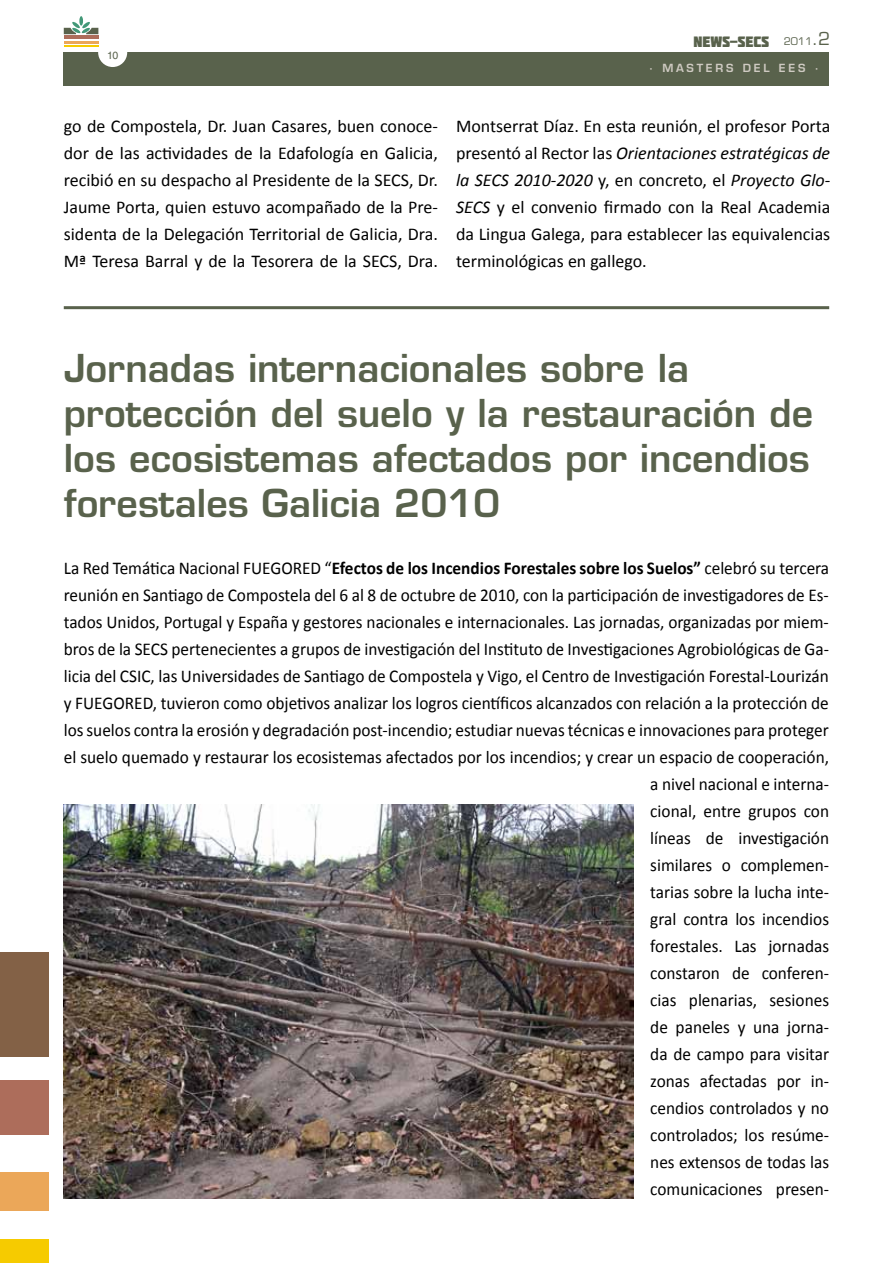
<style>
.page{position:relative;width:893px;height:1263px;background:#fff}
.page>*{position:absolute;margin:0;border:0;box-sizing:border-box;transform-origin:0 0}
.t1{font:600 37.5px/45px "Eurostile";color:#59624c}
.t2{font:18px/27px "Calibri";color:#000;text-align:right;scale:.96 1}
.t3{font:18px/27px "Calibri";color:#000;text-align:justify}
.t4{font:15px "Molot";color:#59624c}
.t5{font:600 10.95px "Eurostile";letter-spacing:.25em;color:#cfcac2}
.t6{font:10.5px "Helvetica LT Std";color:#59624c}
.s1{font-family:"Eurostile";font-size:10.2px}
.s2{font-family:"Eurostile";font-size:17.4px}
.s3{font-style:italic}
.s4{font-weight:700}
</style>
<div class="page">
<div style="left:64px;top:52px;width:765px;height:33px;background:#59624c"></div>
<div style="left:98px;top:38px;width:29px;height:29px;background:#fff;border-radius:50%"></div>
<svg style="left:79px;top:16px;width:4px;height:10px"></svg>
<hr style="left:64px;top:36px;width:34px;height:3px;background:#ad6d5b">
<hr style="left:64px;top:41px;width:34px;height:2px;background:#eba759">
<hr style="left:64px;top:45px;width:34px;height:2px;background:#f6cb00">
<svg style="left:64px;top:21px;width:34px;height:13px"></svg>
<div style="left:0;top:1081px;width:49px;height:54px;background:#ad6d5b"></div>
<div style="left:0;top:1172px;width:49px;height:38px;background:#eba759"></div>
<div style="left:0;top:1239px;width:49px;height:24px;background:#f6cb00"></div>
<div style="left:0;top:952px;width:49px;height:104px;background:#836146"></div>
<hr style="left:64px;top:306px;width:765px;height:3px;background:#59624c">
<img style="left:64px;top:805px;width:569px;height:393px">
<p class="t6" style="left:107px;top:49px;width:13px">10</p>
<p class="t4" style="left:693px;top:33px;width:138px">NEWS-SECS <span class="s1">2011</span><span class="s2">.2</span></p>
<p class="t5" style="left:649px;top:61px;width:171px">· MASTERS DEL EES ·</p>
<p class="t3" style="left:64px;top:112px;width:376px">go de Compostela, Dr. Juan Casares, buen conoce&shy;dor de las actividades de la Edafología en Galicia, recibió en su despacho al Presidente de la SECS, Dr.<br>Jaume Porta, quien estuvo acompañado de la Pre&shy;sidenta de la Delegación Territorial de Galicia, Dra.<br>Mª Teresa Barral y de la Tesorera de la SECS, Dra.</p>
<p class="t3" style="left:456px;top:112px;width:376px">Montserrat Díaz. En esta reunión, el profesor Porta presentó al Rector las <span class="s3">Orientaciones estratégicas de la SECS 2010-2020</span> y, en concreto, el <span class="s3">Proyecto Glo-SECS</span> y el convenio firmado con la Real Academia da Lingua Galega, para establecer las equivalencias terminológicas en gallego.</p>
<h1 class="t1" style="left:64px;top:346px;width:751px">Jornadas internacionales sobre la protección del suelo y la restauración de los ecosistemas afectados por incendios forestales Galicia 2010</h1>
<p class="t2" style="left:64px;top:553px;width:799px">La Red Temática Nacional FUEGORED “<span class="s4">Efectos de los Incendios Forestales sobre los Suelos”</span> celebró su tercera reunión en Santiago de Compostela del 6 al 8 de octubre de 2010, con la participación de investigadores de Es&shy;tados Unidos, Portugal y España y gestores nacionales e internacionales. Las jornadas, organizadas por miem&shy;bros de la SECS pertenecientes a grupos de investigación del Instituto de Investigaciones Agrobiológicas de Ga&shy;licia del CSIC, las Universidades de Santiago de Compostela y Vigo, el Centro de Investigación Forestal-Lourizán y FUEGORED, tuvieron como objetivos analizar los logros científicos alcanzados con relación a la protección de los suelos contra la erosión y degradación post-incendio; estudiar nuevas técnicas e innovaciones para proteger el suelo quemado y restaurar los ecosistemas afectados por los incendios; y crear un espacio de cooperación, a nivel nacional e interna-<br>cional, entre grupos con<br>líneas de investigación<br>similares o complemen-<br>tarias sobre la lucha inte-<br>gral contra los incendios<br>forestales. Las jornadas<br>constaron de conferen-<br>cias plenarias, sesiones<br>de paneles y una jorna-<br>da de campo para visitar<br>zonas afectadas por in-<br>cendios controlados y no<br>controlados; los resúme-<br>nes extensos de todas las<br>comunicaciones presen-</p>
</div>
